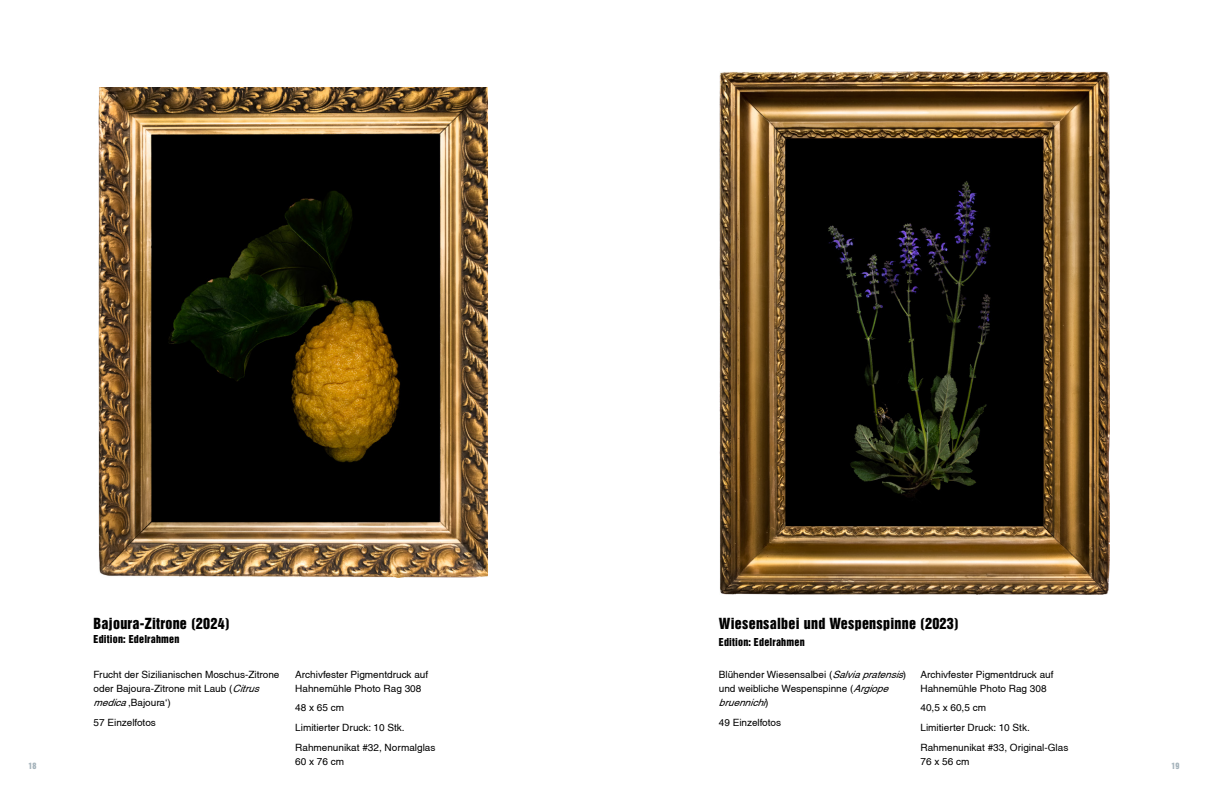
<style>
.page{position:relative;width:1208px;height:811px;background:#fff}
.page>*{position:absolute;margin:0;border:0;box-sizing:border-box;transform-origin:0 0}
.t1{font:14px "Helvetica Inserat";letter-spacing:.02em;color:#000}
.t2{font:condensed 10px/14px "Helvetica";color:#000}
.t3{font:10px "Helvetica Inserat";letter-spacing:.02em;color:#000}
.t4{font:8px "Helvetica Inserat";color:#a5b3bb}
.s1{font-style:italic}
</style>
<div class="page">
<img style="left:719px;top:71px;width:390px;height:523px">
<img style="left:98px;top:87px;width:390px;height:491px">
<h1 class="t1" style="left:94px;top:615px;width:138px">Bajoura-Zitrone (2024)</h1>
<p class="t3" style="left:94px;top:633px;width:87px">Edition: Edelrahmen</p>
<h1 class="t1" style="left:719px;top:615px;width:241px">Wiesensalbei und Wespenspinne (2023)</h1>
<p class="t3" style="left:719px;top:636px;width:87px">Edition: Edelrahmen</p>
<p class="t2" style="left:94px;top:667px;width:187px">Frucht der Sizilianischen Moschus-Zitrone oder Bajoura-Zitrone mit Laub (<span class="s1">Citrus medica</span>‚Bajoura‘)</p>
<p class="t2" style="left:94px;top:715px;width:64px">57 Einzelfotos</p>
<p class="t2" style="left:719px;top:667px;width:190px">Blühender Wiesensalbei (<span class="s1">Salviapratensis</span>) und weibliche Wespenspinne (<span class="s1">Argiope bruennichi</span>)</p>
<p class="t2" style="left:719px;top:715px;width:64px">49 Einzelfotos</p>
<p class="t2" style="left:295px;top:667px;width:135px">Archivfester Pigmentdruck auf<br>Hahnemühle Photo Rag 308</p>
<p class="t2" style="left:295px;top:698px;width:142px;line-height:19.7px">48 x 65 cm<br>Limitierter Druck: 10 Stk.<br>Rahmenunikat #32, Normalglas</p>
<p class="t2" style="left:295px;top:754px;width:50px">60 x 76 cm</p>
<p class="t2" style="left:920px;top:667px;width:135px">Archivfester Pigmentdruck auf<br>Hahnemühle Photo Rag 308</p>
<p class="t2" style="left:920px;top:698px;width:149px;line-height:19.7px">40,5 x 60,5 cm<br>Limitierter Druck: 10 Stk.<br>Rahmenunikat #33, Original-Glas</p>
<p class="t2" style="left:920px;top:754px;width:50px">76 x 56 cm</p>
<p class="t4" style="left:28px;top:761px;width:9px">18</p>
<p class="t4" style="left:1171px;top:761px;width:9px">19</p>
</div>
